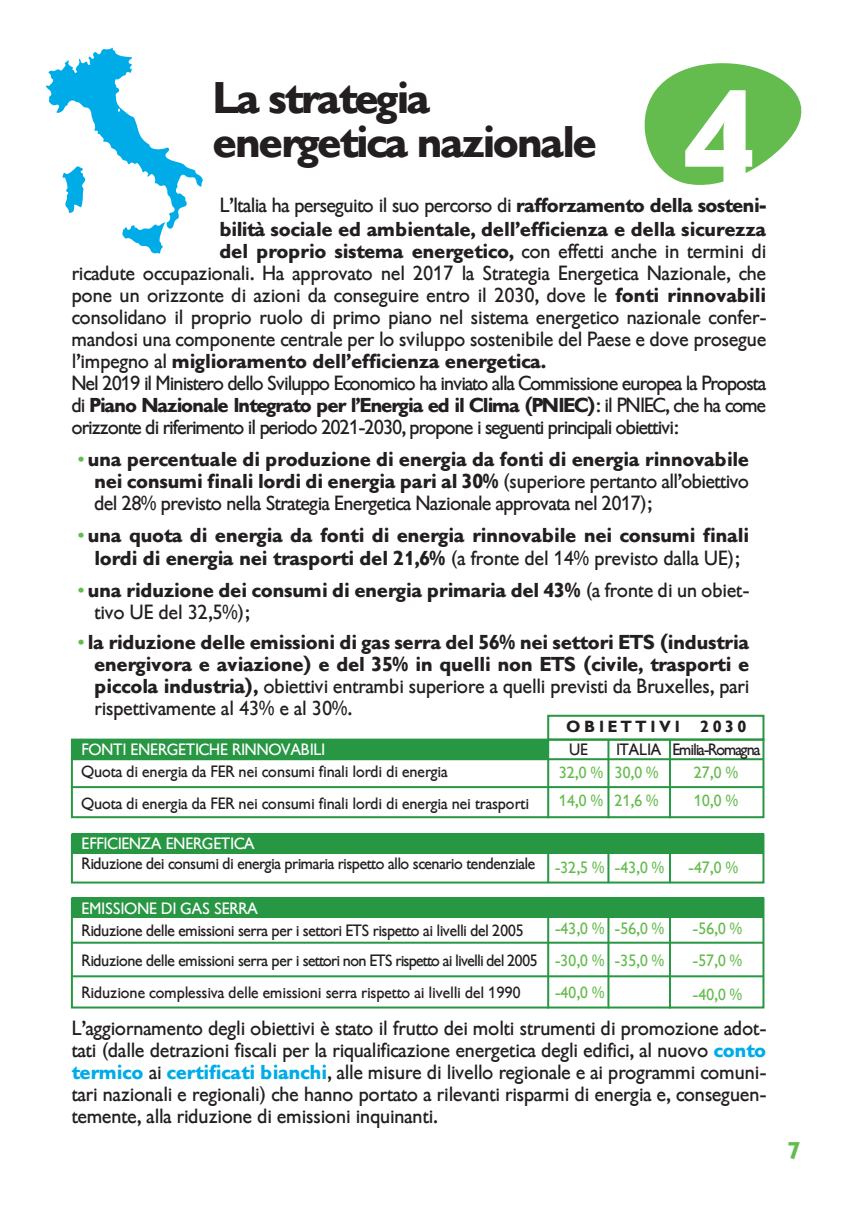
<style>
.page{position:relative;width:851px;height:1214px;background:#fff}
.page>*{position:absolute;margin:0;border:0;box-sizing:border-box;transform-origin:0 0}
.CAPITOLO{font:700 140px "Gibson";color:#fff}
.titolo{font:700 44px "Gibson";letter-spacing:-.04em;color:#231f20}
.t1{font:700 24px "Gibson";color:#64bc4e}
.paragrafo{font:20px/22px "Gibson";color:#231f20;text-align:justify}
.paragrafo-2{font:700 20px/22px "Gibson";color:#231f20}
.paragrafo-3{font:16px "Gibson";color:#231f20}
.paragrafo-4{font:16px "Gibson";letter-spacing:-.02em;color:#231f20}
.paragrafo-5{font:16px "Gibson";color:#64bc4e}
.paragrafo-6{font:16px "Gibson";letter-spacing:-.04em;color:#231f20}
.paragrafo-7{font:16px "Gibson";color:#fff}
.paragrafo-8{font:16px "Gibson";letter-spacing:-.06em;color:#231f20}
.paragrafo-9{font:700 16px "Gibson";letter-spacing:.25em;color:#231f20}
.s1{font-weight:400}
.s2{font-weight:700}
.s3{color:#64bc4e}
.s4{font-weight:700;color:#00ace8}
</style>
<div class="page">
<div style="left:71px;top:897px;width:693px;height:111px;border:2px solid #289743"></div>
<div style="left:71px;top:833px;width:693px;height:50px;border:2px solid #289743"></div>
<div style="left:71px;top:738px;width:693px;height:80px;border:2px solid #289743"></div>
<hr style="left:71px;top:786px;width:692px;height:2px;background:#289743">
<hr style="left:71px;top:758px;width:692px;height:2px;background:#289743">
<hr style="left:71px;top:941px;width:692px;height:2px;background:#289743">
<hr style="left:71px;top:975px;width:692px;height:2px;background:#289743">
<div style="left:72px;top:739px;width:475px;height:21px;background:#289743"></div>
<div style="left:72px;top:833px;width:691px;height:21px;background:#289743"></div>
<div style="left:72px;top:897px;width:691px;height:20px;background:#289743"></div>
<hr style="left:547px;top:739px;width:2px;height:79px;background:#289743">
<hr style="left:547px;top:847px;width:2px;height:36px;background:#289743">
<hr style="left:547px;top:905px;width:2px;height:103px;background:#289743">
<hr style="left:607px;top:739px;width:2px;height:79px;background:#289743">
<hr style="left:607px;top:847px;width:2px;height:36px;background:#289743">
<hr style="left:607px;top:905px;width:2px;height:103px;background:#289743">
<hr style="left:669px;top:739px;width:2px;height:79px;background:#289743">
<hr style="left:669px;top:847px;width:2px;height:36px;background:#289743">
<hr style="left:669px;top:905px;width:2px;height:103px;background:#289743">
<div style="left:547px;top:714px;width:217px;height:26px;border:2px solid #289743"></div>
<svg style="left:644px;top:63px;width:158px;height:122px"></svg>
<svg style="left:46px;top:48px;width:157px;height:206px"></svg>
<p class="titolo" style="left:214px;top:72px;width:219px">La strategia</p>
<p class="titolo" style="left:214px;top:116px;width:385px">energetica nazionale</p>
<p class="paragrafo-2" style="left:220px;top:194px;width:548px;line-height:24px"><span class="s1">L’Italia ha perseguito il suo percorso di</span> rafforzamento della sosteni&shy;bilità sociale ed ambientale, dell’efficienza e della sicurezza</p>
<p class="paragrafo" style="left:72px;top:241px;width:696px;text-indent:148px"><span class="s2">del proprio sistema energetico,</span> con effetti anche in termini di ricadute occupazionali. Ha approvato nel 2017 la Strategia Energetica Nazionale, che pone un orizzonte di azioni da conseguire entro il 2030, dove le <span class="s2">fonti rinnovabili </span>consolidano il proprio ruolo di primo piano nel sistema energetico nazionale confer&shy;mandosi una componente centrale per lo sviluppo sostenibile del Paese e dove prosegue l’impegno al <span class="s2">miglioramento dell’efficienza energetica.</span></p>
<p class="paragrafo" style="left:72px;top:373px;width:696px">Nel 2019 il Ministero dello Sviluppo Economico ha inviato alla Commissione europea la Proposta di <span class="s2">Piano Nazionale Integrato per l’Energia ed il Clima (PNIEC)</span>: il PNIEC, che ha come orizzonte di riferimento il periodo 2021-2030, propone i seguenti principali obiettivi:</p>
<p class="paragrafo-2" style="left:95px;top:449px;width:656px;text-align:justify;text-indent:-17px"><span class="s3">•</span> una percentuale di produzione di energia da fonti di energia rinnovabile nei consumi finali lordi di energia pari al 30% <span class="s1">(superiore pertanto all’obiettivo del 28% previsto nella Strategia Energetica Nazionale approvata nel 2017);</span></p>
<p class="paragrafo-2" style="left:78px;top:525px;width:673px;text-align:center"><span class="s3">•</span> una quota di energia da fonti di energia rinnovabile nei consumi finali lordi di energia nei trasporti del 21,6% <span class="s1">(a fronte del 14% previsto dalla UE);</span></p>
<p class="paragrafo-2" style="left:95px;top:579px;width:656px;text-indent:-17px"><span class="s3">•</span> una riduzione dei consumi di energia primaria del 43% <span class="s1">(a fronte di un obiet&shy;tivo UE del 32,5%);</span></p>
<p class="paragrafo-2" style="left:95px;top:631px;width:656px;text-align:justify;text-indent:-17px"><span class="s3">•</span> la riduzione delle emissioni di gas serra del 56% nei settori ETS (industria energivora e aviazione) e del 35% in quelli non ETS (civile, trasporti e piccola industria), <span class="s1">obiettivi entrambi superiore a quelli previsti da Bruxelles, pari rispettivamente al 43% e al 30%.</span></p>
<p class="CAPITOLO" style="left:688px;top:60px;width:75px">4</p>
<p class="paragrafo-9" style="left:567px;top:717px;width:114px">OBIETTIVI</p>
<p class="paragrafo-9" style="left:701px;top:717px;width:47px">2030</p>
<p class="paragrafo-8" style="left:672px;top:740px;width:89px">Emilia-Romagna</p>
<p class="paragrafo-7" style="left:82px;top:740px;width:245px">FONTI ENERGETICHE RINNOVABILI</p>
<p class="paragrafo-3" style="left:82px;top:762px;width:367px">Quota di energia da FER nei consumi finali lordi di energia</p>
<p class="paragrafo-3" style="left:82px;top:794px;width:448px">Quota di energia da FER nei consumi finali lordi di energia nei trasporti</p>
<p class="paragrafo-4" style="left:569px;top:740px;width:20px">UE</p>
<p class="paragrafo-4" style="left:616px;top:740px;width:47px">ITALIA</p>
<p class="paragrafo-5" style="left:559px;top:762px;width:46px">32,0 %</p>
<p class="paragrafo-5" style="left:559px;top:790px;width:46px">14,0 %</p>
<p class="paragrafo-5" style="left:614px;top:762px;width:46px">30,0 %</p>
<p class="paragrafo-5" style="left:614px;top:790px;width:46px">21,6 %</p>
<p class="paragrafo-5" style="left:694px;top:762px;width:46px">27,0 %</p>
<p class="paragrafo-5" style="left:694px;top:790px;width:46px">10,0 %</p>
<p class="paragrafo-7" style="left:82px;top:834px;width:174px">EFFICIENZA ENERGETICA</p>
<p class="paragrafo-4" style="left:82px;top:854px;width:455px">Riduzione dei consumi di energia primaria rispetto allo scenario tendenziale</p>
<p class="paragrafo-7" style="left:82px;top:898px;width:178px">EMISSIONE DI GAS SERRA</p>
<p class="paragrafo-4" style="left:82px;top:920px;width:443px">Riduzione delle emissioni serra per i settori ETS rispetto ai livelli del 2005</p>
<p class="paragrafo-6" style="left:82px;top:950px;width:457px">Riduzione delle emissioni serra per i settori non ETS rispetto ai livelli del 2005</p>
<p class="paragrafo-3" style="left:82px;top:982px;width:440px">Riduzione complessiva delle emissioni serra rispetto ai livelli del 1990</p>
<p class="paragrafo-5" style="left:555px;top:857px;width:51px">-32,5 %</p>
<p class="paragrafo-5" style="left:614px;top:857px;width:51px">-43,0 %</p>
<p class="paragrafo-5" style="left:688px;top:857px;width:51px">-47,0 %</p>
<p class="paragrafo-5" style="left:555px;top:918px;width:51px">-43,0 %</p>
<p class="paragrafo-5" style="left:555px;top:950px;width:51px">-30,0 %</p>
<p class="paragrafo-5" style="left:555px;top:982px;width:51px">-40,0 %</p>
<p class="paragrafo-5" style="left:614px;top:918px;width:51px">-56,0 %</p>
<p class="paragrafo-5" style="left:614px;top:950px;width:51px">-35,0 %</p>
<p class="paragrafo-5" style="left:692px;top:918px;width:51px">-56,0 %</p>
<p class="paragrafo-5" style="left:692px;top:950px;width:51px">-57,0 %</p>
<p class="paragrafo-5" style="left:692px;top:984px;width:51px">-40,0 %</p>
<p class="paragrafo" style="left:72px;top:1017px;width:696px">L’aggiornamento degli obiettivi è stato il frutto dei molti strumenti di promozione adot&shy;tati (dalle detrazioni fiscali per la riqualificazione energetica degli edifici, al nuovo <span class="s4">conto termico</span> ai <span class="s4">certificati bianchi</span>, alle misure di livello regionale e ai programmi comuni&shy;tari nazionali e regionali) che hanno portato a rilevanti risparmi di energia e, conseguen&shy;temente, alla riduzione di emissioni inquinanti.</p>
<p class="t1" style="left:788px;top:1136px;width:14px">7</p>
</div>
